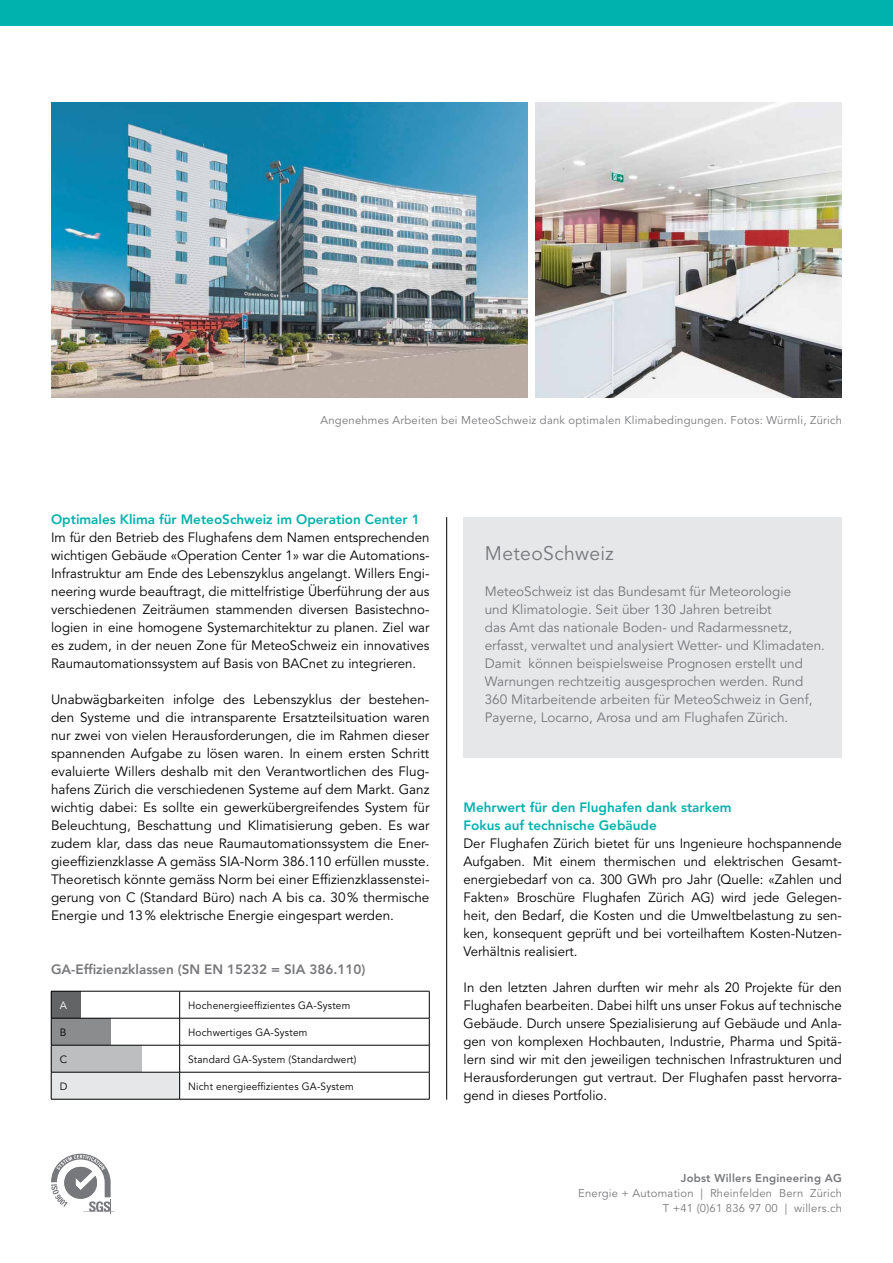
<style>
.page{position:relative;width:893px;height:1263px;background:#fff}
.page>*{position:absolute;margin:0;border:0;box-sizing:border-box;transform-origin:0 0}
.t1{font:19.5px "Avenir LT Pro";letter-spacing:.02em;color:#77787b}
.t2{font:13.5px/18px "Avenir LT Pro";color:#000;text-align:justify}
.t3{font:13.5px/18px "Avenir LT Pro";color:#77787b}
.t4{font:800 13.5px/18px "Avenir LT Pro";color:#00b2ad}
.t5{font:800 13.5px "Avenir LT Pro";color:#77787b}
.t6{font:11.25px/15px "Avenir LT Pro";letter-spacing:.02em;color:#77787b;text-align:right}
.t7{font:800 11.25px "Avenir LT Pro";letter-spacing:.02em;color:#77787b}
.t8{font:10.5px "Avenir LT Pro";letter-spacing:.02em;color:#000;scale:.96 1}
.t9{font:10.5px "Avenir LT Pro";letter-spacing:.02em;color:#000}
.t10{font:10.5px "Avenir LT Pro";color:#fff}
</style>
<div class="page">
<div style="left:0;top:0;width:893px;height:26px;background:#00b2ad"></div>
<svg style="left:51px;top:1154px;width:63px;height:60px"></svg>
<div style="left:51px;top:991px;width:30px;height:27px;background:#636466"></div>
<hr style="left:446px;top:517px;width:1px;height:583px;background:#000">
<img style="left:536px;top:102px;width:306px;height:296px">
<div style="left:51px;top:1018px;width:60px;height:27px;background:#8a8c8e"></div>
<div style="left:51px;top:1045px;width:90px;height:27px;background:#bcbec0"></div>
<img style="left:51px;top:102px;width:476px;height:296px">
<div style="left:463px;top:517px;width:379px;height:241px;background:#e6e7e8"></div>
<div style="left:51px;top:1072px;width:129px;height:27px;background:#e6e7e8"></div>
<hr style="left:51px;top:991px;width:129px;height:1px;background:#000">
<hr style="left:180px;top:991px;width:249px;height:1px;background:#000">
<hr style="left:51px;top:1018px;width:129px;height:1px;background:#000">
<hr style="left:180px;top:1018px;width:249px;height:1px;background:#000">
<hr style="left:51px;top:1045px;width:129px;height:1px;background:#000">
<hr style="left:180px;top:1045px;width:249px;height:1px;background:#000">
<hr style="left:51px;top:1072px;width:129px;height:1px;background:#000">
<svg style="left:51px;top:991px;width:1px;height:108px"></svg>
<hr style="left:180px;top:1072px;width:249px;height:1px;background:#000">
<svg style="left:179px;top:991px;width:1px;height:108px"></svg>
<svg style="left:429px;top:991px;width:1px;height:108px"></svg>
<hr style="left:51px;top:1099px;width:129px;height:1px;background:#000">
<hr style="left:180px;top:1099px;width:249px;height:1px;background:#000">
<p class="t6" style="left:321px;top:413px;width:523px">Angenehmes Arbeiten bei MeteoSchweiz dank optimalen Klimabedingungen. Fotos: Würmli, Zürich</p>
<p class="t4" style="left:51px;top:510px;width:370px">Optimales Klima für MeteoSchweiz im Operation Center 1</p>
<p class="t2" style="left:51px;top:528px;width:380px">Im für den Betrieb des Flughafens dem Namen entsprechenden wichtigen Gebäude «Operation Center 1» war die Automations-Infrastruktur am Ende des Lebenszyklus angelangt. Willers Engi&shy;neering wurde beauftragt, die mittelfristige Überführung der aus verschiedenen Zeiträumen stammenden diversen Basistechno&shy;logien in eine homogene Systemarchitektur zu planen. Ziel war es zudem, in der neuen Zone für MeteoSchweiz ein innovatives Raumautomationssystem auf Basis von BACnet zu integrieren.</p>
<p class="t2" style="left:51px;top:690px;width:380px">Unabwägbarkeiten infolge des Lebenszyklus der bestehen&shy;den Systeme und die intransparente Ersatzteilsituation waren nur zwei von vielen Herausforderungen, die im Rahmen dieser spannenden Aufgabe zu lösen waren. In einem ersten Schritt evaluierte Willers deshalb mit den Verantwortlichen des Flug&shy;hafens Zürich die verschiedenen Systeme auf dem Markt. Ganz wichtig dabei: Es sollte ein gewerkübergreifendes System für Beleuchtung, Beschattung und Klimatisierung geben. Es war zudem klar, dass das neue Raumautomationssystem die Ener&shy;gieeffizienzklasse A gemäss SIA-Norm 386.110 erfüllen musste.<br>Theoretisch könnte gemäss Norm bei einer Effizienzklassenstei&shy;gerung von C (Standard Büro) nach A bis ca. 30% thermische Energie und 13% elektrische Energie eingespart werden.</p>
<p class="t5" style="left:51px;top:961px;width:316px">GA-Effizienzklassen (SN EN 15232 = SIA 386.110)</p>
<p class="t10" style="left:60px;top:999px;width:9px">A</p>
<p class="t8" style="left:188px;top:999px;width:170px">Hochenergieeffizientes GA-System</p>
<p class="t9" style="left:60px;top:1026px;width:8px">B</p>
<p class="t8" style="left:188px;top:1026px;width:126px">Hochwertiges GA-System</p>
<p class="t9" style="left:60px;top:1053px;width:9px">C</p>
<p class="t8" style="left:188px;top:1053px;width:177px">Standard GA-System (Standardwert)</p>
<p class="t9" style="left:60px;top:1080px;width:9px">D</p>
<p class="t8" style="left:188px;top:1080px;width:174px">Nicht energieeffizientes GA-System</p>
<h1 class="t1" style="left:485px;top:541px;width:131px">MeteoSchweiz</h1>
<p class="t3" style="left:485px;top:582px;width:342px">MeteoSchweiz ist das Bundesamt für Meteorologie<br>und Klimatologie. Seit über 130 Jahren betreibt<br>das Amt das nationale Boden- und Radarmessnetz, erfasst, verwaltet und analysiert Wetter- und Klimadaten.<br>Damit können beispielsweise Prognosen erstellt und Warnungen rechtzeitig ausgesprochen werden. Rund 360 Mitarbeitende arbeiten für MeteoSchweiz in Genf, Payerne, Locarno, Arosa und am Flughafen Zürich.</p>
<p class="t4" style="left:463px;top:798px;width:269px">Mehrwert für den Flughafen dank starkem<br>Fokus auf technische Gebäude</p>
<p class="t2" style="left:463px;top:834px;width:380px">Der Flughafen Zürich bietet für uns Ingenieure hochspannende Aufgaben. Mit einem thermischen und elektrischen Gesamt&shy;energiebedarf von ca. 300 GWh pro Jahr (Quelle: «Zahlen und Fakten» Broschüre Flughafen Zürich AG) wird jede Gelegen&shy;heit, den Bedarf, die Kosten und die Umweltbelastung zu sen&shy;ken, konsequent geprüft und bei vorteilhaftem Kosten-Nutzen-Verhältnis realisiert.</p>
<p class="t2" style="left:463px;top:978px;width:380px">In den letzten Jahren durften wir mehr als 20 Projekte für den Flughafen bearbeiten. Dabei hilft uns unser Fokus auf technische Gebäude. Durch unsere Spezialisierung auf Gebäude und Anla&shy;gen von komplexen Hochbauten, Industrie, Pharma und Spitä&shy;lern sind wir mit den jeweiligen technischen Infrastrukturen und Herausforderungen gut vertraut. Der Flughafen passt hervorra&shy;gend in dieses Portfolio.</p>
<p class="t7" style="left:681px;top:1171px;width:163px">Jobst Willers Engineering AG</p>
<p class="t6" style="left:578px;top:1186px;width:265px">Energie + Automation | Rheinfelden Bern Zürich<br>T +41 (0)61 836 97 00 | willers.ch</p>
</div>
